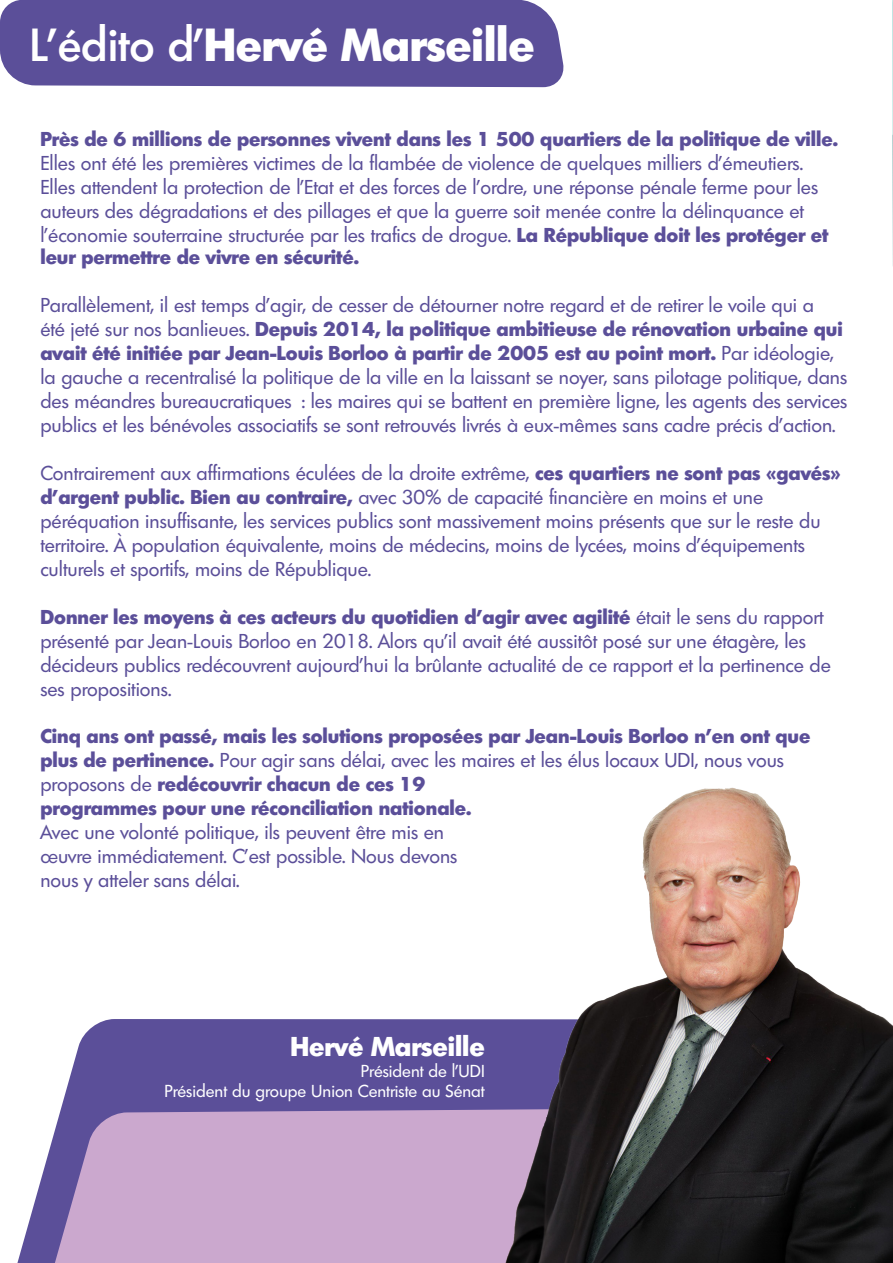
<style>
.page{position:relative;width:893px;height:1263px;background:#fff}
.page>*{position:absolute;margin:0;border:0;box-sizing:border-box;transform-origin:0 0}
.t1{font:800 45px "Limerick";color:#fff}
.t2{font:800 26.4px "Limerick";color:#fff}
.t3{font:19.5px/24px "Limerick";color:#5b4f99}
.t4{font:16.8px "Limerick";color:#fff}
.s1{font-weight:500}
.s2{font-weight:800}
</style>
<div class="page">
<div style="left:61px;top:1019px;width:424px;height:88px;background:#5b4f99"></div>
<svg style="left:17px;top:1107px;width:468px;height:156px;background:#c2a4cb"></svg>
<img style="left:485px;top:787px;width:408px;height:476px">
<div style="left:0;top:0;width:564px;height:87px;background:#5b4f99"></div>
<img style="left:892px;top:0;width:1px;height:266px">
<p class="t1" style="left:30px;top:16px;width:506px"><span class="s1">L’édito d’</span>Hervé Marseille</p>
<p class="t3" style="left:40px;top:127px;width:799px"><span class="s2">Près de 6 millions de personnes vivent dans les 1 500 quartiers de la politique de ville.<br></span>Elles ont été les premières victimes de la flambée de violence de quelques milliers d’émeutiers.<br>Elles attendent la protection de l’Etat et des forces de l’ordre, une réponse pénale ferme pour les auteurs des dégradations et des pillages et que la guerre soit menée contre la délinquance et l’économie souterraine structurée par les trafics de drogue. <span class="s2">La République doit les protéger et leur permettre de vivre en sécurité.</span></p>
<p class="t3" style="left:40px;top:293px;width:808px">Parallèlement, il est temps d’agir, de cesser de détourner notre regard et de retirer le voile qui a<br>été jeté sur nos banlieues. <span class="s2">Depuis 2014, la politique ambitieuse de rénovation urbaine qui avait été initiée par Jean-Louis Borloo à partir de 2005 est au point mort.</span> Par idéologie, la gauche a recentralisé la politique de la ville en la laissant se noyer, sans pilotage politique, dans des méandres bureaucratiques : les maires qui se battent en première ligne, les agents des services publics et les bénévoles associatifs se sont retrouvés livrés à eux-mêmes sans cadre précis d’action.</p>
<p class="t3" style="left:40px;top:461px;width:802px">Contrairement aux affirmations éculées de la droite extrême, <span class="s2">ces quartiers ne sont pas «gavés» d’argent public. Bien au contraire,</span> avec 30% de capacité financière en moins et une péréquation insuffisante, les services publics sont massivement moins présents que sur le reste du territoire. À population équivalente, moins de médecins, moins de lycées, moins d’équipements culturels et sportifs, moins de République.</p>
<p class="t3" style="left:40px;top:605px;width:792px"><span class="s2">Donner les moyens à ces acteurs du quotidien d’agir avec agilité</span> était le sens du rapport présenté par Jean-Louis Borloo en 2018. Alors qu’il avait été aussitôt posé sur une étagère, les décideurs publics redécouvrent aujourd’hui la brûlante actualité de ce rapport et la pertinence de ses propositions.</p>
<p class="t3" style="left:40px;top:724px;width:771px"><span class="s2">Cinq ans ont passé, mais les solutions proposées par Jean-Louis Borloo n’en ont que plus de pertinence.</span> Pour agir sans délai, avec les maires et les élus locaux UDI, nous vous proposons de <span class="s2">redécouvrir chacun de ces 19<br>programmes pour une réconciliation nationale.<br></span>Avec une volonté politique, ils peuvent être mis en<br>œuvre immédiatement. C’est possible. Nous devons<br>nous y atteler sans délai.</p>
<p class="t2" style="left:290px;top:1030px;width:196px">Hervé Marseille</p>
<p class="t4" style="left:361px;top:1060px;width:125px">Président de l’UDI</p>
<p class="t4" style="left:165px;top:1080px;width:322px">Président du groupe Union Centriste au Sénat</p>
</div>
